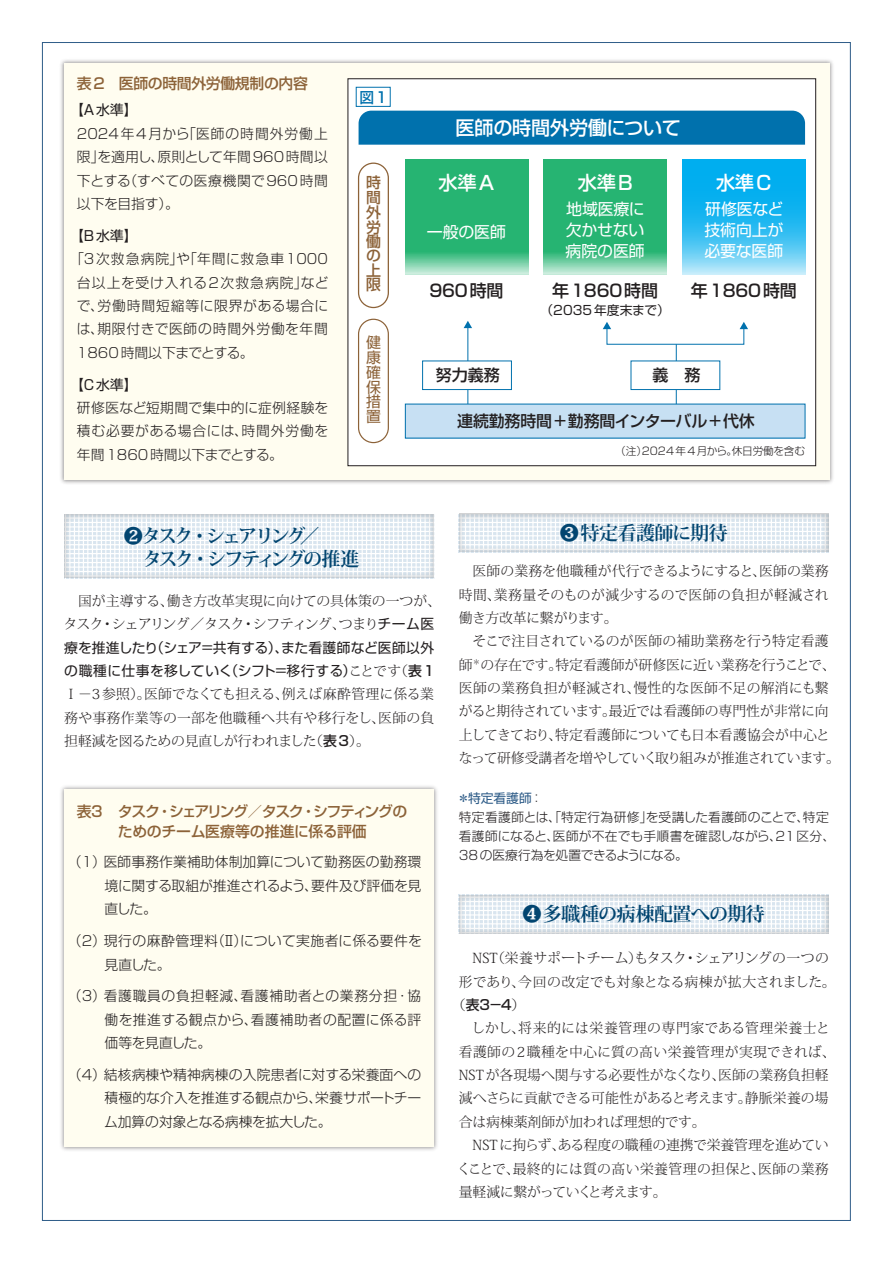
<style>
.page{position:relative;width:893px;height:1263px;background:#fff}
.page>*{position:absolute;margin:0;border:0;box-sizing:border-box;transform-origin:0 0}
.t1{font:700 19.2px/23.4px "Koz Min Pr 6 N";letter-spacing:-.16em;color:#024570}
.t2{font:500 19.2px "Shin Go Pr 6 N";letter-spacing:-.01em;color:#fff}
.t3{font:700 19.2px "Koz Min Pr 6 N";letter-spacing:-.035em;color:#024570}
.t4{font:700 19.2px "Koz Min Pr 6 N";letter-spacing:-.03em;color:#024570}
.t5{font:500 16.95px "Shin Go Pr 6 N";letter-spacing:-.01em;color:#231f20}
.t6{font:15.9px/21.3px "Shin Go Pr 6 N";letter-spacing:-.01em;color:#fff;text-align:justify}
.t7{font:500 15.9px "Shin Go Pr 6 N";letter-spacing:-.01em;color:#231f20}
.t8{font:500 14.85px/19.2px "Shin Go Pr 6 N";letter-spacing:-.05em;color:#8c6238;text-align:center}
.t9{font:500 14.85px/14.5px "Shin Go Pr 6 N";letter-spacing:-.025em;color:#8c6238;text-align:justify}
.t10{font:14.85px/14.7px "Shin Go Pr 6 N";color:#8c6238;text-align:justify}
.t11{font:500 14.85px "Shin Go Pr 6 N";color:#0071ad}
.t12{font:300 13.8px/23.4px "Koz Min Pr 6 N";color:#231f20}
.t13{font:300 13.8px/23.4px "Shin Go Pr 6 N";letter-spacing:.01em;color:#231f20;text-align:justify}
.t14{font:13.8px/23.4px "Shin Go Pr 6 N";letter-spacing:.01em;color:#231f20}
.t15{font:500 13.8px "Shin Go Pr 6 N";color:#231f20}
.t16{font:300 12.75px/19px "Shin Go Pr 6 N";color:#231f20}
.t17{font:12.75px "Shin Go Pr 6 N";letter-spacing:.01em;color:#231f20}
.t18{font:300 10.65px "Shin Go Pr 6 N";letter-spacing:-.005em;color:#231f20}
.s1{font-family:"Shin Go Pr 6 N";font-weight:400}
.s2{font-family:"Koz Min Pr 6 N";font-weight:300}
.s3{font-weight:500}
.s4{font-family:"Shin Go Pr 6 N";font-weight:500}
.s5{font-weight:400;color:#2e5c88}
</style>
<div class="page">
<svg style="left:64px;top:514px;width:370px;height:64px"></svg>
<svg style="left:459px;top:895px;width:370px;height:38px"></svg>
<svg style="left:459px;top:514px;width:370px;height:38px"></svg>
<img style="left:60px;top:60px;width:773px;height:424px">
<div style="left:64px;top:63px;width:766px;height:417px;background:#fffdf0"></div>
<img style="left:61px;top:786px;width:376px;height:365px">
<div style="left:64px;top:789px;width:370px;height:358px;background:#fffdf0"></div>
<div style="left:348px;top:79px;width:468px;height:387px;background:#fff"></div>
<hr style="left:467px;top:327px;width:1px;height:77px;background:#0071ad">
<svg style="left:464px;top:321px;width:8px;height:7px"></svg>
<div style="left:423px;top:361px;width:88px;height:29px;background:#fff"></div>
<div style="left:422px;top:360px;width:90px;height:30px;border:1px solid #0071ad"></div>
<div style="left:358px;top:319px;width:31px;height:124px;border:1px solid #8c6238;border-radius:15px"></div>
<div style="left:359px;top:111px;width:446px;height:34px;background:#0071ad"></div>
<div style="left:358px;top:163px;width:31px;height:145px;border:1px solid #8c6238;border-radius:15px"></div>
<svg style="left:682px;top:160px;width:123px;height:114px"></svg>
<svg style="left:543px;top:160px;width:124px;height:114px"></svg>
<svg style="left:405px;top:160px;width:124px;height:114px"></svg>
<div style="left:405px;top:404px;width:400px;height:34px;background:#c7e0f3"></div>
<hr style="left:676px;top:344px;width:1px;height:60px;background:#0071ad">
<div style="left:631px;top:361px;width:89px;height:29px;background:#fff"></div>
<div style="left:631px;top:360px;width:89px;height:30px;border:1px solid #0071ad"></div>
<svg style="left:740px;top:322px;width:8px;height:7px"></svg>
<svg style="left:603px;top:322px;width:8px;height:7px"></svg>
<div style="left:356px;top:87px;width:34px;height:20px;border:1px solid #0071ad"></div>
<p class="t9" style="left:77px;top:75px;width:232px">表2　医師の時間外労働規制の内容</p>
<p class="t14" style="left:70px;top:98px;width:69px">【A水準】</p>
<p class="t13" style="left:77px;top:121px;width:252px">2024年4月から「医師の時間外労働上限」を適用し、原則として年間960時間以下とする（すべての医療機関で960時間以下を目指す）。</p>
<p class="t14" style="left:70px;top:223px;width:69px">【B水準】</p>
<p class="t13" style="left:77px;top:246px;width:253px;text-indent:-7px">「3次救急病院」や「年間に救急車1000台以上を受け入れる2次救急病院」などで、労働時間短縮等に限界がある場合には、期限付きで医師の時間外労働を年間1860時間以下までとする。</p>
<p class="t14" style="left:70px;top:372px;width:69px">【C水準】</p>
<p class="t13" style="left:77px;top:395px;width:253px">研修医など短期間で集中的に症例経験を積む必要がある場合には、時間外労働を年間1860時間以下までとする。</p>
<p class="t11" style="left:360px;top:85px;width:29px">図1</p>
<p class="t9" style="left:366px;top:175px;width:16px">時間外労働の上限</p>
<p class="t10" style="left:366px;top:334px;width:16px">健康確保措置</p>
<h1 class="t2" style="left:455px;top:112px;width:227px">医師の時間外労働について</h1>
<h1 class="t2" style="left:438px;top:167px;width:57px">水準A</h1>
<p class="t6" style="left:427px;top:220px;width:81px">一般の医師</p>
<p class="t5" style="left:429px;top:277px;width:76px">960時間</p>
<h1 class="t2" style="left:578px;top:167px;width:56px">水準B</h1>
<p class="t6" style="left:566px;top:197px;width:81px">地域医療に欠かせない病院の医師</p>
<p class="t5" style="left:552px;top:277px;width:107px">年1860時間</p>
<p class="t17" style="left:540px;top:299px;width:131px">（2035年度末まで）</p>
<h1 class="t2" style="left:716px;top:167px;width:57px">水準C</h1>
<p class="t6" style="left:704px;top:197px;width:80px">研修医など技術向上が必要な医師</p>
<p class="t5" style="left:691px;top:277px;width:107px">年1860時間</p>
<p class="t7" style="left:436px;top:362px;width:65px">努力義務</p>
<p class="t7" style="left:652px;top:362px;width:49px">義　務</p>
<p class="t7" style="left:457px;top:408px;width:299px">連続勤務時間+勤務間インターバル+代休</p>
<p class="t18" style="left:615px;top:442px;width:191px">（注）2024年4月から。休日労働を含む</p>
<h1 class="t1" style="left:124px;top:524px;width:237px">❷タスク・シェアリング／<br>　タスク・シフティングの推進</h1>
<p class="t12" style="left:63px;top:589px;width:379px">　国が主導する、働き方改革実現に向けての具体策の一つが、タスク・シェアリング／タスク・シフティング、つまり<span class="s1">チーム医</span></p>
<p class="t14" style="left:64px;top:635px;width:371px">療を推進したり（シェア＝共有する）、また看護師など医師以外の職種に仕事を移していく（シフト＝移行する）<span class="s2">ことです（</span><span class="s3">表1</span></p>
<p class="t12" style="left:64px;top:683px;width:371px;text-align:justify">Ⅰ－3参照）。医師でなくても担える、例えば麻酔管理に係る業務や事務作業等の一部を他職種へ共有や移行をし、医師の負担軽減を図るための見直しが行われました（<span class="s4">表 3</span>）。</p>
<p class="t8" style="left:77px;top:801px;width:332px">表３ タスク・シェアリング／タスク・シフティングのためのチーム医療等の推進に係る評価</p>
<p class="t13" style="left:105px;top:849px;width:318px;text-indent:-37px">（1）医師事務作業補助体制加算について勤務医の勤務環境に関する取組が推進されるよう、要件及び評価を見直した。</p>
<p class="t13" style="left:105px;top:928px;width:319px;text-indent:-37px">（2）現行の麻酔管理料（Ⅱ）について実施者に係る要件を見直した。</p>
<p class="t13" style="left:105px;top:983px;width:318px;text-indent:-37px">（3）看護職員の負担軽減、看護補助者との業務分担・協働を推進する観点から、看護補助者の配置に係る評価等を見直した。</p>
<p class="t13" style="left:104px;top:1062px;width:319px;text-indent:-36px">（4）結核病棟や精神病棟の入院患者に対する栄養面への積極的な介入を推進する観点から、栄養サポートチーム加算の対象となる病棟を拡大した。</p>
<h1 class="t4" style="left:560px;top:523px;width:170px">❸特定看護師に期待</h1>
<p class="t12" style="left:459px;top:560px;width:383px">　医師の業務を他職種が代行できるようにすると、医師の業務時間、業務量そのものが減少するので医師の負担が軽減され働き方改革に繋がります。<br>　そこで注目されているのが医師の補助業務を行う特定看護師<sup>＊</sup>の存在です。特定看護師が研修医に近い業務を行うことで、医師の業務負担が軽減され、慢性的な医師不足の解消にも繋がると期待されています。最近では看護師の専門性が非常に向上してきており、特定看護師についても日本看護協会が中心となって研修受講者を増やしていく取り組みが推進されています。</p>
<p class="t16" style="left:457px;top:787px;width:380px"><span class="s5">＊特定看護師</span>：<br>特定看護師とは、「特定行為研修」を受講した看護師のことで、特定看護師になると、医師が不在でも手順書を確認しながら、21区分、<br>38の医療行為を処置できるようになる。</p>
<h1 class="t3" style="left:522px;top:903px;width:244px">❹多職種の病棟配置への期待</h1>
<p class="t12" style="left:459px;top:947px;width:378px;text-align:center">NST（栄養サポートチーム）もタスク・シェアリングの一つの<br>形であり、今回の改定でも対象となる病棟が拡大されました。</p>
<p class="t15" style="left:452px;top:993px;width:75px"><span class="s2">（</span>表３－４<span class="s2">）</span></p>
<p class="t12" style="left:459px;top:1017px;width:378px">　しかし、将来的には栄養管理の専門家である管理栄養士と看護師の2職種を中心に質の高い栄養管理が実現できれば、<br>NSTが各現場へ関与する必要性がなくなり、医師の業務負担軽減へさらに貢献できる可能性があると考えます。静脈栄養の場合は病棟薬剤師が加われば理想的です。</p>
<p class="t12" style="left:457px;top:1134px;width:373px;text-align:justify;text-indent:15px">NSTに拘らず、ある程度の職種の連携で栄養管理を進めていくことで、最終的には質の高い栄養管理の担保と、医師の業務量軽減に繋がっていくと考えます。</p>
</div>
